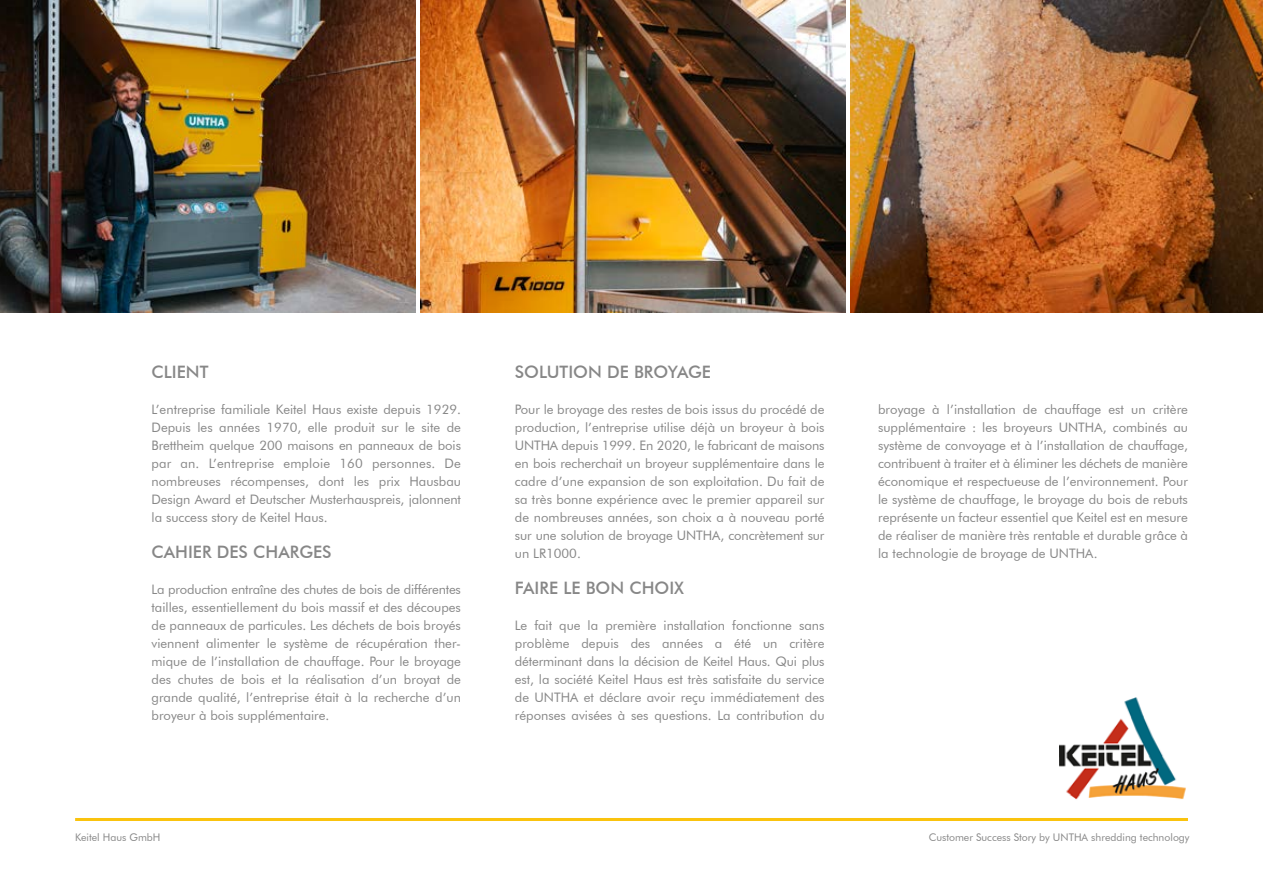
<style>
.page{position:relative;width:1263px;height:893px;background:#fff}
.page>*{position:absolute;margin:0;border:0;box-sizing:border-box;transform-origin:0 0}
.t1{font:500 17.1px "Futura BT";color:#878787}
.t2{font:13.05px/18px "Futura BT";color:#878787;text-align:justify}
.t3{font:10.5px "Futura BT";color:#878787}
</style>
<div class="page">
<hr style="left:75px;top:818px;width:1113px;height:3px;background:#fac30e">
<img style="left:850px;top:0;width:413px;height:313px">
<img style="left:420px;top:0;width:426px;height:313px">
<img style="left:0;top:0;width:416px;height:313px">
<img style="left:1059px;top:697px;width:127px;height:103px">
<h1 class="t1" style="left:152px;top:362px;width:58px">CLIENT</h1>
<p class="t2" style="left:152px;top:400px;width:311px">L’entreprise familiale Keitel Haus existe depuis 1929.<br>Depuis les années 1970, elle produit sur le site de Brettheim quelque 200 maisons en panneaux de bois par an. L’entreprise emploie 160 personnes. De nombreuses récompenses, dont les prix Hausbau Design Award et Deutscher Musterhauspreis, jalonnent la success story de Keitel Haus.</p>
<h1 class="t1" style="left:152px;top:542px;width:182px">CAHIER DES CHARGES</h1>
<p class="t2" style="left:152px;top:580px;width:311px">La production entraîne des chutes de bois de différentes tailles, essentiellement du bois massif et des découpes de panneaux de particules. Les déchets de bois broyés viennent alimenter le système de récupération ther&shy;mique de l’installation de chauffage. Pour le broyage des chutes de bois et la réalisation d’un broyat de grande qualité, l’entreprise était à la recherche d’un broyeur à bois supplémentaire.</p>
<h1 class="t1" style="left:515px;top:362px;width:198px">SOLUTION DE BROYAGE</h1>
<p class="t2" style="left:515px;top:400px;width:311px">Pour le broyage des restes de bois issus du procédé de production, l’entreprise utilise déjà un broyeur à bois UNTHA depuis 1999. En 2020, le fabricant de maisons en bois recherchait un broyeur supplémentaire dans le cadre d’une expansion de son exploitation. Du fait de sa très bonne expérience avec le premier appareil sur de nombreuses années, son choix a à nouveau porté sur une solution de broyage UNTHA, concrètement sur un LR1000.</p>
<h1 class="t1" style="left:515px;top:578px;width:171px">FAIRE LE BON CHOIX</h1>
<p class="t2" style="left:515px;top:616px;width:311px">Le fait que la première installation fonctionne sans problème depuis des années a été un critère déterminant dans la décision de Keitel Haus. Qui plus est, la société Keitel Haus est très satisfaite du service de UNTHA et déclare avoir reçu immédiatement des réponses avisées à ses questions. La contribution du</p>
<p class="t2" style="left:878px;top:400px;width:311px">broyage à l’installation de chauffage est un critère supplémentaire : les broyeurs UNTHA, combinés au système de convoyage et à l’installation de chauffage, contribuent à traiter et à éliminer les déchets de manière économique et respectueuse de l’environnement. Pour le système de chauffage, le broyage du bois de rebuts représente un facteur essentiel que Keitel est en mesure de réaliser de manière très rentable et durable grâce à la technologie de broyage de UNTHA.</p>
<p class="t3" style="left:75px;top:830px;width:87px">Keitel Haus GmbH</p>
<p class="t3" style="left:929px;top:830px;width:262px">Customer Success Story by UNTHA shredding technology</p>
</div>
